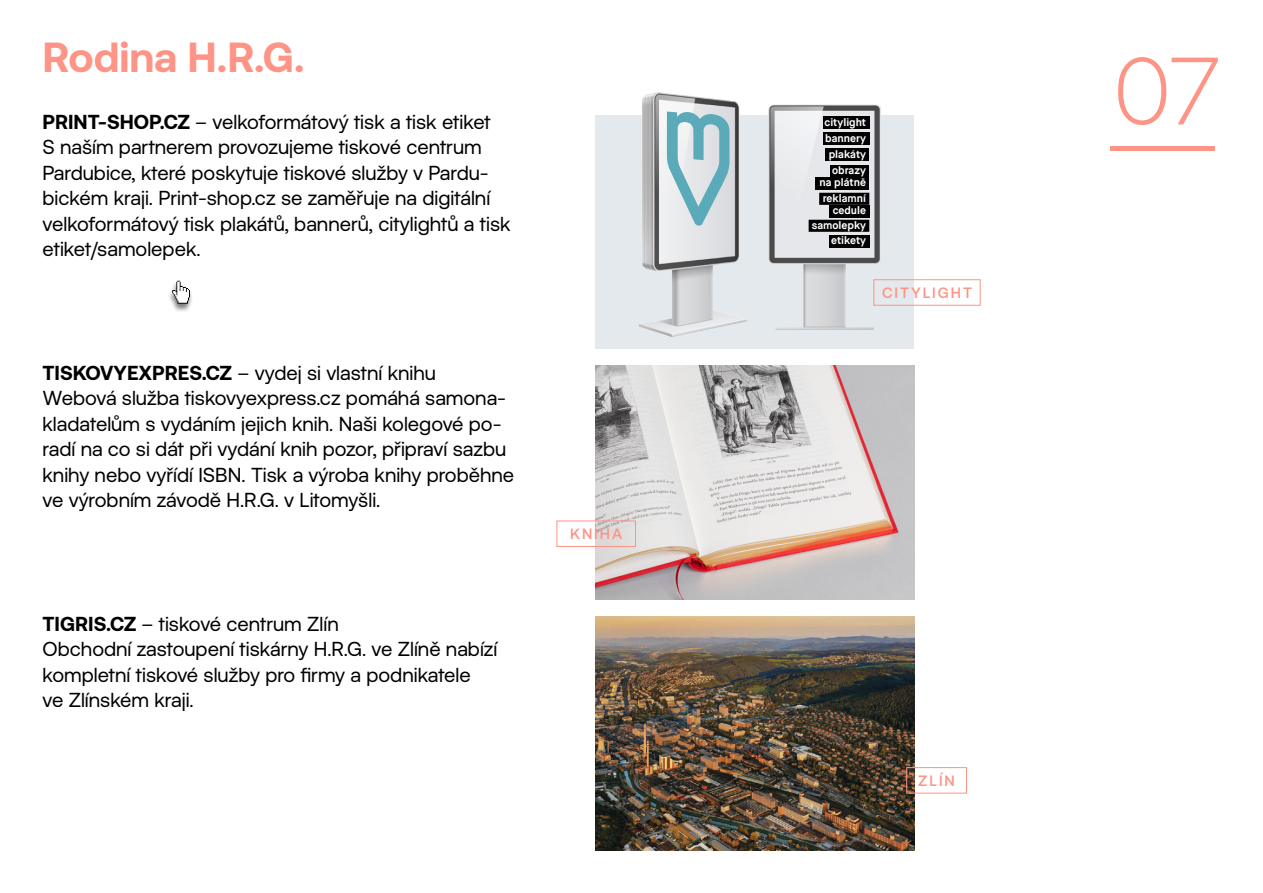
<style>
.page{position:relative;width:1263px;height:893px;background:#fff}
.page>*{position:absolute;margin:0;border:0;box-sizing:border-box;transform-origin:0 0}
.t1{font:300 95.4px "Aeonik";color:#fe9486}
.t2{font:700 42px "Aeonik";color:#fe9486}
.t3{font:20.25px/25.5px "Aeonik";color:#000}
.t4{font:500 15px "Aeonik";letter-spacing:.13em;color:#fe9486}
.t5{font:700 10.8px/16.2px "Maison Neue";color:#fff;text-align:right}
.s1{font-weight:700}
</style>
<div class="page">
<div style="left:595px;top:115px;width:319px;height:234px;background:#e3e9ec"></div>
<img style="left:595px;top:366px;width:319px;height:234px">
<img style="left:595px;top:617px;width:319px;height:233px">
<img style="left:639px;top:93px;width:242px;height:244px">
<div style="left:873px;top:279px;width:108px;height:27px;border:1px solid #fe9486"></div>
<div style="left:556px;top:520px;width:80px;height:27px;border:1px solid #fe9486"></div>
<div style="left:906px;top:767px;width:61px;height:27px;border:1px solid #fe9486"></div>
<svg style="left:667px;top:110px;width:62px;height:118px"></svg>
<div style="left:829px;top:205px;width:40px;height:12px;background:#000"></div>
<div style="left:823px;top:133px;width:46px;height:12px;background:#000"></div>
<div style="left:823px;top:117px;width:46px;height:12px;background:#000"></div>
<div style="left:825px;top:149px;width:44px;height:12px;background:#000"></div>
<div style="left:830px;top:165px;width:39px;height:12px;background:#000"></div>
<div style="left:815px;top:177px;width:54px;height:13px;background:#000"></div>
<div style="left:819px;top:193px;width:50px;height:12px;background:#000"></div>
<div style="left:809px;top:220px;width:60px;height:12px;background:#000"></div>
<div style="left:829px;top:235px;width:40px;height:13px;background:#000"></div>
<div style="left:167px;top:280px;width:26px;height:32px;background:#000;opacity:.5"></div>
<svg style="left:172px;top:281px;width:18px;height:23px"></svg>
<h2 class="t2" style="left:43px;top:33px;width:263px">Rodina H.R.G.</h2>
<p class="t3" style="left:43px;top:109px;width:469px"><span class="s1">PRINT-SHOP.CZ</span> – velkoformátový tisk a tisk etiket<br>S naším partnerem provozujeme tiskové centrum Pardubice, které poskytuje tiskové služby v Pardu&shy;bickém kraji. Print-shop.cz se zaměřuje na digitální velkoformátový tisk plakátů, bannerů, citylightů a tisk etiket/samolepek.</p>
<p class="t3" style="left:43px;top:360px;width:473px"><span class="s1">TISKOVYEXPRES.CZ</span> – vydej si vlastní knihu Webová služba tiskovyexpress.cz pomáhá samona&shy;kladatelům s vydáním jejich knih. Naši kolegové po&shy;radí na co si dát při vydání knih pozor, připraví sazbu knihy nebo vyřídí ISBN. Tisk a výroba knihy proběhne ve výrobním závodě H.R.G. v Litomyšli.</p>
<p class="t3" style="left:43px;top:611px;width:456px"><span class="s1">TIGRIS.CZ</span> – tiskové centrum Zlín<br>Obchodní zastoupení tiskárny H.R.G. ve Zlíně nabízí kompletní tiskové služby pro firmy a podnikatele<br>ve Zlínském kraji.</p>
<p class="t4" style="left:570px;top:525px;width:54px">KNIHA</p>
<p class="t5" style="left:824px;top:114px;width:43px">citylight bannery plakáty obrazy</p>
<p class="t5" style="left:819px;top:174px;width:48px;text-align:left">na plátně reklamní</p>
<p class="t5" style="left:812px;top:203px;width:56px;line-height:15.1px">cedule samolepky etikety</p>
<p class="t4" style="left:882px;top:284px;width:92px">CITYLIGHT</p>
<h1 class="t1" style="left:1113px;top:39px;width:109px">07</h1>
<h1 class="t1" style="left:1105px;top:90px;width:117px">——</h1>
<p class="t4" style="left:918px;top:772px;width:38px">ZLÍN</p>
</div>
